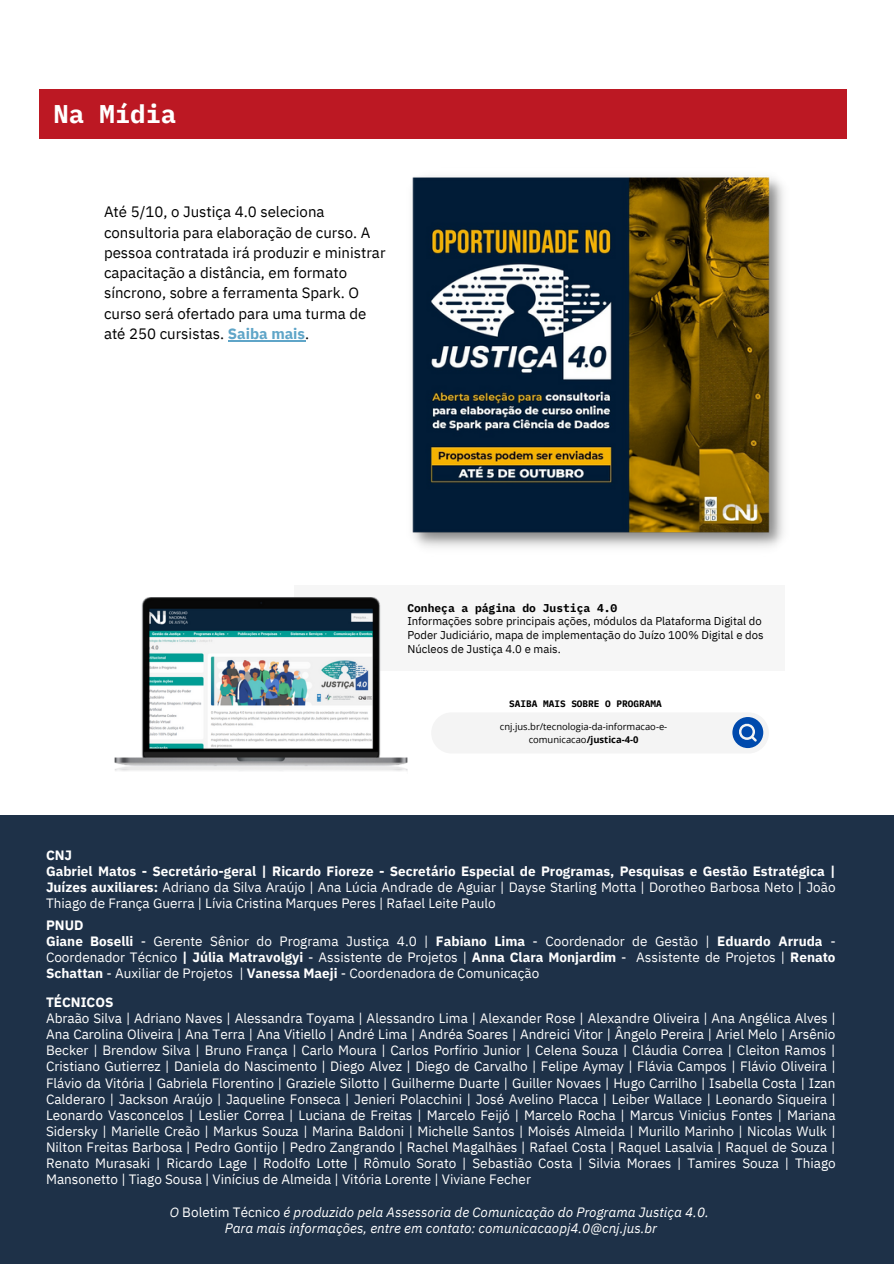
<style>
.page{position:relative;width:894px;height:1264px;background:#fff}
.page>*{position:absolute;margin:0;border:0;box-sizing:border-box;transform-origin:0 0}
.t1{font:700 25.5px "IBM Plex Mono";color:#fff}
.t2{font:15px/20.2px "IBM Plex Sans";color:#000}
.t3{font:13.5px/16.2px "IBM Plex Sans";color:#fff}
.t4{font:italic 13.5px/16.2px "IBM Plex Sans";color:#fff;text-align:center}
.t5{font:700 13.5px "IBM Plex Sans";color:#fff}
.t6{font:11.25px/14px "IBM Plex Sans";color:#000}
.t7{font:700 11.25px "IBM Plex Mono";color:#000}
.t8{font:9.45px/12.8px "Open Sans";color:#000;text-align:center}
.t9{font:700 9.45px "IBM Plex Mono";color:#000}
.s1{font-weight:700;color:#5fa5c8}
.s2{font-weight:700}
.s3{font-style:normal}
</style>
<div class="page">
<div style="left:0;top:815px;width:893px;height:448px;background:#1e3148"></div>
<div style="left:294px;top:585px;width:491px;height:86px;background:#f6f6f6"></div>
<img style="left:114px;top:597px;width:294px;height:174px">
<div style="left:431px;top:712px;width:337px;height:41px;background:#f4f4f4;border-radius:21px"></div>
<div style="left:732px;top:717px;width:31px;height:31px;background:#004aad;border-radius:50%"></div>
<svg style="left:739px;top:723px;width:17px;height:18px"></svg>
<div style="left:39px;top:89px;width:807px;height:50px;background:#bc1823"></div>
<img style="left:412px;top:177px;width:372px;height:371px">
<hr style="left:228px;top:340px;width:77px;height:1px;background:#5fa5c8">
<h1 class="t1" style="left:53px;top:97px;width:124px">Na Mídia</h1>
<p class="t2" style="left:104px;top:201px;width:283px">Até 5/10, o Justiça 4.0 seleciona consultoria para elaboração de curso. A pessoa contratada irá produzir e ministrar capacitação a distância, em formato síncrono, sobre a ferramenta Spark. O curso será ofertado para uma turma de até 250 cursistas. <span class="s1">Saiba mais</span>.</p>
<p class="t7" style="left:407px;top:600px;width:211px">Conheça a página do Justiça 4.0</p>
<p class="t6" style="left:407px;top:613px;width:357px">Informações sobre principais ações, módulos da Plataforma Digital do<br>Poder Judiciário, mapa de implementação do Juízo 100% Digital e dos<br>Núcleos de Justiça 4.0 e mais.</p>
<p class="t9" style="left:509px;top:697px;width:154px">SAIBA MAIS SOBRE O PROGRAMA</p>
<p class="t8" style="left:500px;top:720px;width:169px">cnj.jus.br/tecnologia-da-informacao-e&shy;comunicacao<span class="s2">/justica-4-0</span></p>
<p class="t3" style="left:46px;top:846px;width:790px"><span class="s2">CNJ<br>Gabriel Matos - Secretário-geral | Ricardo Fioreze - Secretário Especial de Programas, Pesquisas e Gestão Estratégica | Juízes auxiliares:</span> Adriano da Silva Araújo | Ana Lúcia Andrade de Aguiar | Dayse Starling Motta | Dorotheo Barbosa Neto | João Thiago de França Guerra | Lívia Cristina Marques Peres | Rafael Leite Paulo</p>
<p class="t3" style="left:46px;top:916px;width:791px"><span class="s2">PNUD<br>Giane Boselli</span> - Gerente Sênior do Programa Justiça 4.0 | <span class="s2">Fabiano Lima</span> - Coordenador de Gestão | <span class="s2">Eduardo Arruda</span> - Coordenador Técnico <span class="s2">| Júlia Matravolgyi</span> - Assistente de Projetos | <span class="s2">Anna Clara Monjardim</span> - Assistente de Projetos | <span class="s2">Renato Schattan</span> - Auxiliar de Projetos | <span class="s2">Vanessa Maeji</span> - Coordenadora de Comunicação</p>
<p class="t5" style="left:46px;top:992px;width:69px">TÉCNICOS</p>
<p class="t3" style="left:46px;top:1009px;width:791px;text-align:justify">Abraão Silva | Adriano Naves | Alessandra Toyama | Alessandro Lima | Alexander Rose | Alexandre Oliveira | Ana Angélica Alves | Ana Carolina Oliveira | Ana Terra | Ana Vitiello | André Lima | Andréa Soares | Andreici Vitor | Ângelo Pereira | Ariel Melo | Arsênio Becker | Brendow Silva | Bruno França | Carlo Moura | Carlos Porfírio Junior | Celena Souza | Cláudia Correa | Cleiton Ramos | Cristiano Gutierrez | Daniela do Nascimento | Diego Alvez | Diego de Carvalho | Felipe Aymay | Flávia Campos | Flávio Oliveira | Flávio da Vitória | Gabriela Florentino | Graziele Silotto | Guilherme Duarte | Guiller Novaes | Hugo Carrilho | Isabella Costa | Izan Calderaro | Jackson Araújo | Jaqueline Fonseca | Jenieri Polacchini | José Avelino Placca | Leiber Wallace | Leonardo Siqueira | Leonardo Vasconcelos | Leslier Correa | Luciana de Freitas | Marcelo Feijó | Marcelo Rocha | Marcus Vinicius Fontes | Mariana Sidersky | Marielle Creão | Markus Souza | Marina Baldoni | Michelle Santos | Moisés Almeida | Murillo Marinho | Nicolas Wulk | Nilton Freitas Barbosa | Pedro Gontijo | Pedro Zangrando | Rachel Magalhães | Rafael Costa | Raquel Lasalvia | Raquel de Souza | Renato Murasaki | Ricardo Lage | Rodolfo Lotte | Rômulo Sorato | Sebastião Costa | Silvia Moraes | Tamires Souza | Thiago Mansonetto | Tiago Sousa | Vinícius de Almeida | Vitória Lorente | Viviane Fecher</p>
<p class="t4" style="left:170px;top:1203px;width:540px">O <span class="s3">Boletim Técnico</span> é produzido pela Assessoria de Comunicação do Programa Justiça 4.0.<br>Para mais informações, entre em contato: comunicacaopj4.0@cnj.jus.br</p>
</div>
